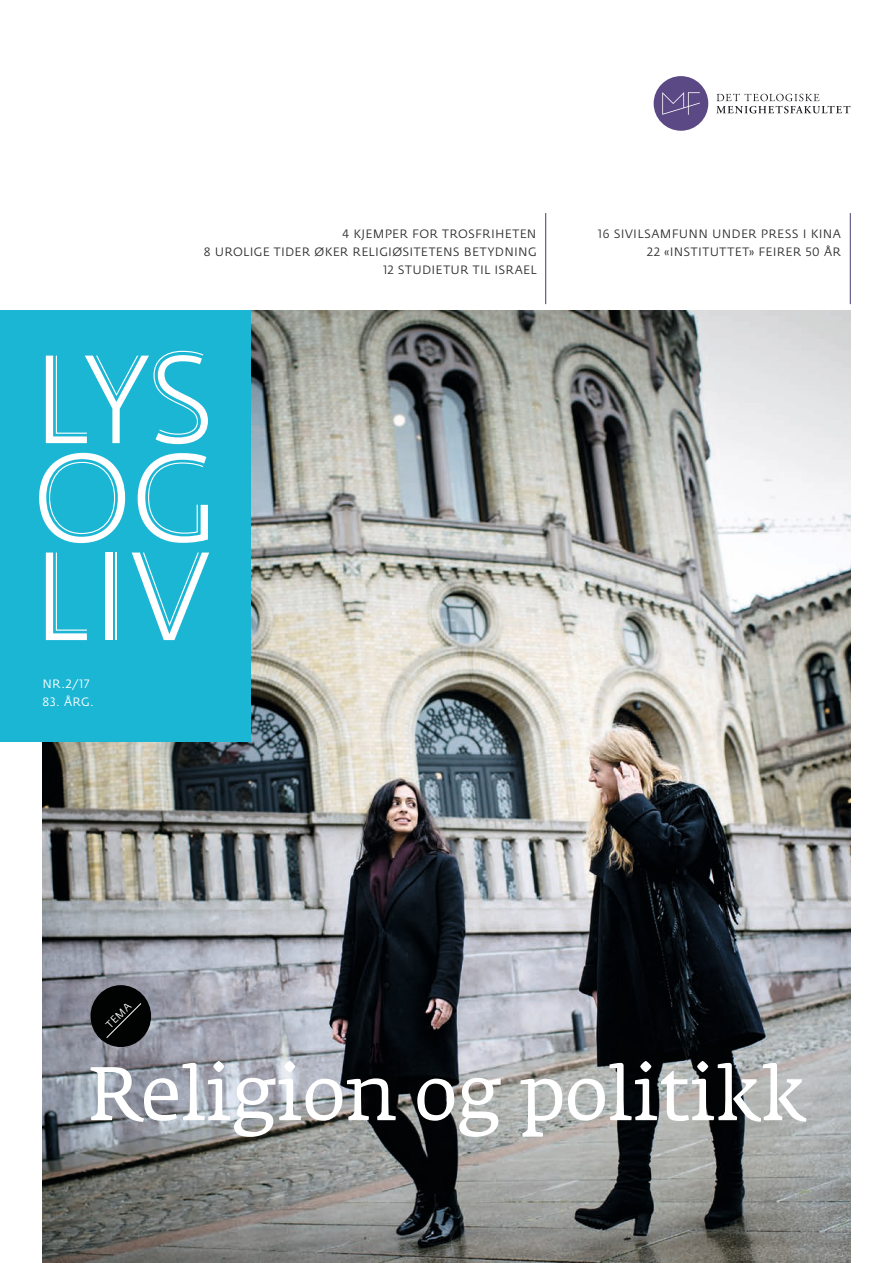
<style>
.page{position:relative;width:893px;height:1263px;background:#fff}
.page>*{position:absolute;margin:0;border:0;box-sizing:border-box;transform-origin:0 0}
.t1{font:75px "Fedra Serif A";letter-spacing:-.015em;color:#fff}
.t2{font:12px/18px "Fedra Sans";letter-spacing:.03em;color:#312f30;text-align:right}
.t3{font:12px "Fedra Sans";letter-spacing:.035em;color:#fff}
.t4{font:10.5px "Fedra Sans Book SC";color:#fff}
</style>
<div class="page">
<img style="left:43px;top:311px;width:807px;height:952px">
<div style="left:654px;top:76px;width:54px;height:55px;background:#5a4984;border-radius:50%"></div>
<svg style="left:716px;top:94px;width:134px;height:19px"></svg>
<svg style="left:662px;top:92px;width:38px;height:23px"></svg>
<hr style="left:545px;top:213px;width:1px;height:91px;background:#423e70">
<hr style="left:850px;top:213px;width:1px;height:91px;background:#423e70">
<div style="left:0;top:311px;width:250px;height:431px;background:#1cb6d5"></div>
<svg style="left:39px;top:453px;width:86px;height:90px"></svg>
<svg style="left:46px;top:552px;width:41px;height:88px"></svg>
<hr style="left:115px;top:552px;width:1px;height:88px;background:#fff">
<div style="left:105px;top:552px;width:7px;height:88px;background:#fff"></div>
<svg style="left:132px;top:552px;width:77px;height:88px"></svg>
<svg style="left:46px;top:351px;width:162px;height:93px"></svg>
<svg style="left:138px;top:453px;width:70px;height:90px"></svg>
<div style="left:90px;top:985px;width:61px;height:62px;background:#010202;border-radius:50%"></div>
<svg style="left:106px;top:1003px;width:36px;height:36px"></svg>
<p class="t2" style="left:204px;top:225px;width:334px">4 KJEMPER FOR TROSFRIHETEN<br>8 UROLIGE TIDER ØKER RELIGIØSITETENS BETYDNING<br>12 STUDIETUR TIL ISRAEL</p>
<p class="t2" style="left:598px;top:225px;width:244px">16 SIVILSAMFUNN UNDER PRESS I KINA<br>22 «INSTITUTTET» FEIRER 50 ÅR</p>
<p class="t3" style="left:43px;top:677px;width:48px">NR.2/17</p>
<p class="t3" style="left:43px;top:695px;width:53px">83. ÅRG.</p>
<p class="t4" style="left:104px;top:1022px;width:32px;rotate:-45deg">TEMA</p>
<h1 class="t1" style="left:88px;top:1050px;width:720px">Religion og politikk</h1>
</div>
